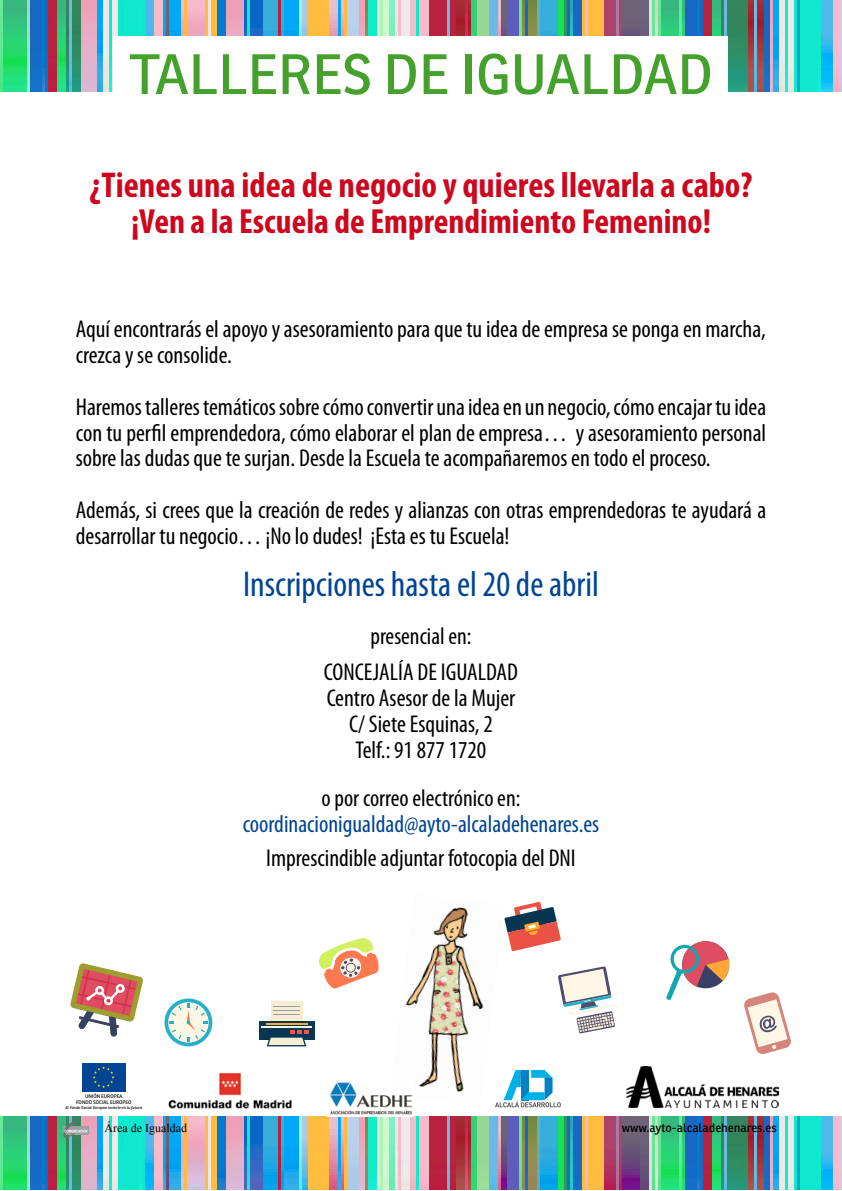
<style>
.page{position:relative;width:842px;height:1191px;background:#fff}
.page>*{position:absolute;margin:0;border:0;box-sizing:border-box;transform-origin:0 0}
.t1{font:55.3px "Ronnia";color:#44a12b}
.t2{font:700 condensed 36px "Myriad Pro";color:#cd071e}
.t3{font:condensed 36px "Myriad Pro";color:#004494}
.t4{font:700 condensed 35px "Myriad Pro";color:#cd071e}
.t5{font:condensed 24.4px/25.9px "Myriad Pro";color:#000}
.t6{font:condensed 24.4px "Myriad Pro";color:#004494}
.t7{font:condensed 24px "Myriad Pro";color:#000}
.t8{font:12px "Ronnia";color:#000}
.t9{font:12px "Times New Roman";color:#000}
.t10{font:5px/6px "Ronnia";color:#000}
.t11{font:italic 4px "Ronnia";color:#000}
</style>
<div class="page">
<img style="left:168px;top:1073px;width:124px;height:36px">
<img style="left:0;top:0;width:842px;height:92px">
<div style="left:114px;top:36px;width:614px;height:75px;background:#fff"></div>
<img style="left:0;top:1116px;width:842px;height:73px">
<img style="left:405px;top:907px;width:79px;height:185px">
<div style="left:82px;top:1063px;width:43px;height:28px;background:#004494"></div>
<svg style="left:93px;top:1066px;width:21px;height:22px"></svg>
<img style="left:627px;top:1066px;width:152px;height:41px">
<svg style="left:87px;top:1126px;width:2px;height:9px"></svg>
<svg style="left:63px;top:1121px;width:24px;height:18px"></svg>
<svg style="left:70px;top:963px;width:73px;height:73px"></svg>
<svg style="left:666px;top:941px;width:64px;height:59px"></svg>
<svg style="left:164px;top:998px;width:48px;height:48px"></svg>
<svg style="left:168px;top:1002px;width:41px;height:40px"></svg>
<svg style="left:170px;top:1003px;width:37px;height:38px"></svg>
<svg style="left:319px;top:938px;width:60px;height:51px"></svg>
<svg style="left:558px;top:966px;width:60px;height:67px"></svg>
<svg style="left:744px;top:992px;width:47px;height:62px"></svg>
<svg style="left:504px;top:901px;width:57px;height:50px"></svg>
<div style="left:271px;top:1001px;width:31px;height:22px;background:#f7edd4"></div>
<svg style="left:273px;top:1006px;width:27px;height:9px"></svg>
<svg style="left:259px;top:1021px;width:55px;height:19px"></svg>
<hr style="left:261px;top:1025px;width:51px;height:2px;background:#f0fafa">
<hr style="left:266px;top:1023px;width:41px;height:1px;background:#fcad29">
<svg style="left:267px;top:1030px;width:41px;height:16px"></svg>
<img style="left:330px;top:1081px;width:83px;height:34px">
<svg style="left:495px;top:1070px;width:66px;height:37px"></svg>
<h1 class="t1" style="left:129px;top:40px;width:585px">TALLERES DE IGUALDAD</h1>
<h2 class="t2" style="left:89px;top:163px;width:664px">¿Tienes una idea de negocio y quieres llevarla a cabo?</h2>
<h3 class="t4" style="left:131px;top:200px;width:581px">¡Ven a la Escuela de Emprendimiento Femenino!</h3>
<p class="t5" style="left:76px;top:316px;width:692px">Aquí encontrarás el apoyo y asesoramiento para que tu idea de empresa se ponga en marcha, crezca y se consolide.</p>
<p class="t5" style="left:76px;top:393px;width:692px;text-align:justify">Haremos talleres temáticos sobre cómo convertir una idea en un negocio, cómo encajar tu idea con tu perfil emprendedora, cómo elaborar el plan de empresa… y asesoramiento personal sobre las dudas que te surjan. Desde la Escuela te acompañaremos en todo el proceso.</p>
<p class="t5" style="left:76px;top:497px;width:692px">Además, si crees que la creación de redes y alianzas con otras emprendedoras te ayudará a desarrollar tu negocio… ¡No lo dudes! ¡Esta es tu Escuela!</p>
<h2 class="t3" style="left:243px;top:562px;width:357px">Inscripciones hasta el 20 de abril</h2>
<p class="t7" style="left:370px;top:621px;width:103px">presencial en:</p>
<p class="t5" style="left:324px;top:658px;width:196px;text-align:center">CONCEJALÍA DE IGUALDAD<br>Centro Asesor de la Mujer<br>C/ Siete Esquinas, 2<br>Telf.: 91 877 1720</p>
<p class="t7" style="left:322px;top:783px;width:200px">o por correo electrónico en:</p>
<p class="t6" style="left:243px;top:808px;width:358px">coordinacionigualdad@ayto-alcaladehenares.es</p>
<p class="t5" style="left:266px;top:844px;width:311px">Imprescindible adjuntar fotocopia del DNI</p>
<p class="t10" style="left:76px;top:1093px;width:57px;text-indent:9px">Unión Europea<br>Fondo Social Europeo</p>
<p class="t11" style="left:65px;top:1104px;width:78px">El Fondo Social Europeo invierte en tu futuro</p>
<p class="t9" style="left:105px;top:1119px;width:84px">Área de Igualdad</p>
<p class="t8" style="left:622px;top:1120px;width:157px">www.ayto-alcaladehenares.es</p>
</div>
